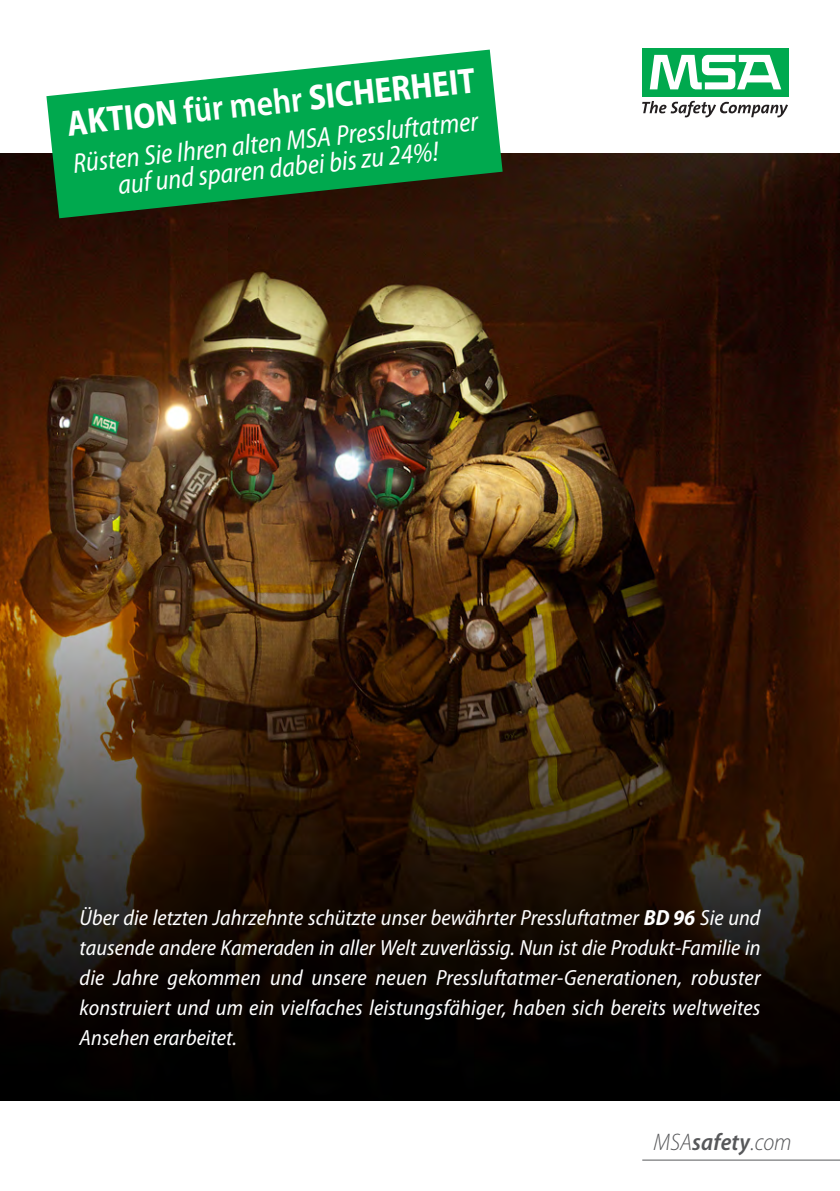
<style>
.page{position:relative;width:840px;height:1191px;background:#fff}
.page>*{position:absolute;margin:0;border:0;box-sizing:border-box;transform-origin:0 0}
.t1{font:700 semi-condensed 36px "Myriad Pro";color:#fff;scale:.95 1}
.t2{font:italic semi-condensed 28px/26px "Myriad Pro";color:#fff;text-align:center;scale:.95 1}
.t3{font:italic 300 semi-condensed 24px "Myriad Pro";color:#57585a}
.t4{font:italic semi-condensed 22px/30px "Myriad Pro";letter-spacing:.01em;color:#fff;text-align:justify}
.s1{font-weight:600}
.s2{font-weight:700}
</style>
<div class="page">
<img style="left:0;top:153px;width:839px;height:947px">
<div style="left:642px;top:48px;width:146px;height:48px;background:#00a94e"></div>
<svg style="left:649px;top:55px;width:131px;height:34px"></svg>
<svg style="left:642px;top:101px;width:145px;height:16px"></svg>
<hr style="left:642px;top:1159px;width:197px;height:1px;background:#57585a">
<svg style="left:46px;top:50px;width:456px;height:168px;background:#2ca05e"></svg>
<h1 class="t1" style="left:66px;top:110px;width:433px;rotate:-6deg">AKTION <span class="s1">für mehr</span> SICHERHEIT</h1>
<p class="t2" style="left:72px;top:152px;width:430px;rotate:-6deg">Rüsten Sie Ihren alten MSA Pressluftatmer auf und sparen dabei bis zu 24%!</p>
<p class="t4" style="left:79px;top:904px;width:682px">Über die letzten Jahrzehnte schützte unser bewährter Pressluftatmer <span class="s2">BD 96</span> Sie und tausende andere Kameraden in aller Welt zuverlässig. Nun ist die Produkt-Familie in die Jahre gekommen und unsere neuen Pressluftatmer-Generationen, robuster konstruiert und um ein vielfaches leistungsfähiger, haben sich bereits weltweites Ansehen erarbeitet.</p>
<p class="t3" style="left:653px;top:1133px;width:139px">MSA<span class="s1">safety</span>.com</p>
</div>
